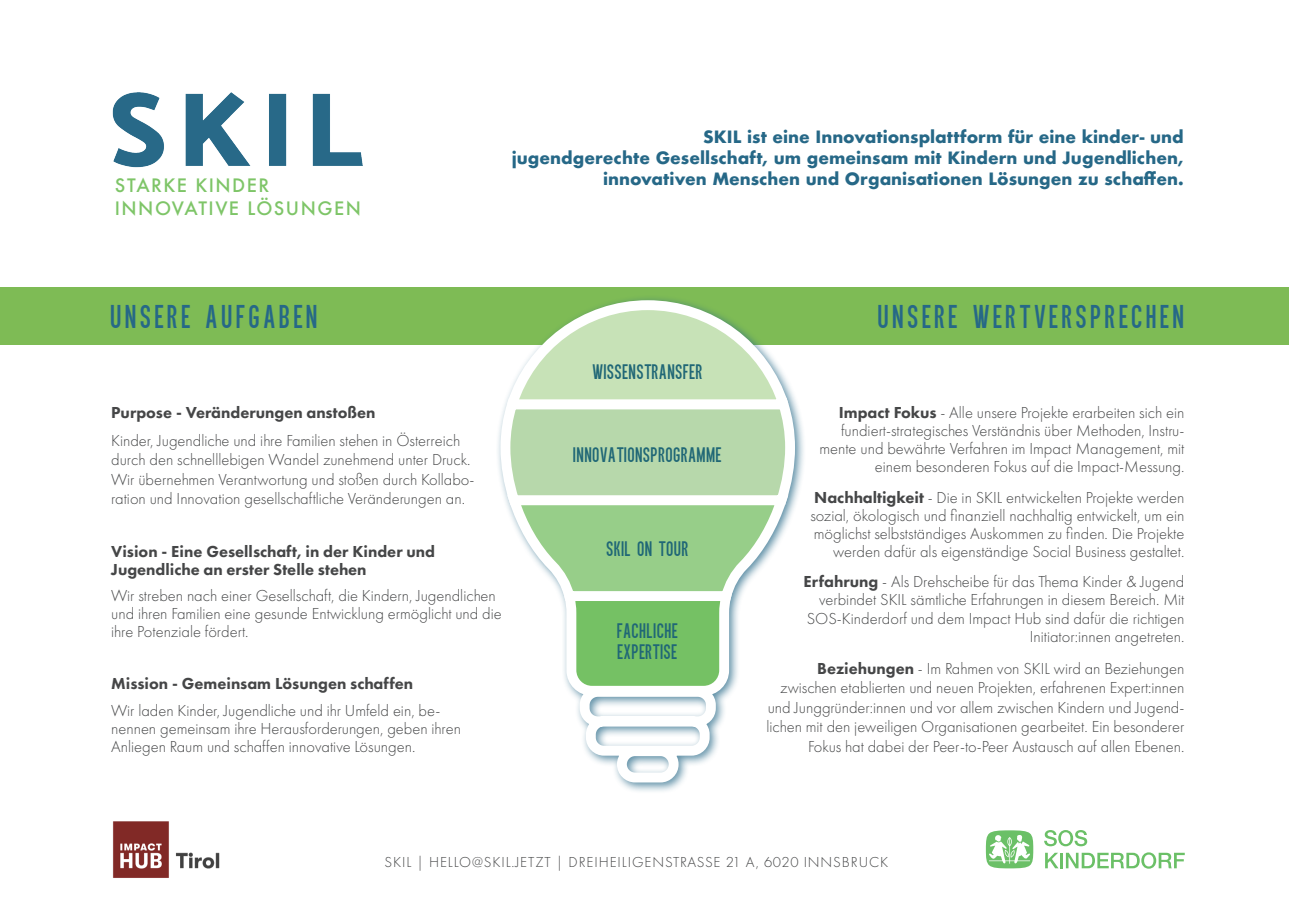
<style>
.page{position:relative;width:1289px;height:919px;background:#fff}
.page>*{position:absolute;margin:0;border:0;box-sizing:border-box;transform-origin:0 0}
.t1{font:36px "Equal Sans Demo";letter-spacing:.1em;color:#266887}
.t2{font:23.1px/20.9px "Equal Sans Demo";letter-spacing:.025em;color:#206776}
.t3{font:500 18px/23.5px "Futura";letter-spacing:.08em;color:#7ec568}
.t4{font:300 16.5px/18px "Futura PT";color:#454647;text-align:right}
.t5{font:700 16.5px/21px "Futura";color:#266887;text-align:right}
.t6{font:800 16.5px/18px "Futura PT";color:#454647}
.t7{font:300 15px "Futura PT";letter-spacing:.06em;color:#454647}
.s1{font-weight:800}
</style>
<div class="page">
<div style="left:0;top:287px;width:1288px;height:57px;background:#7ebb55"></div>
<svg style="left:985px;top:830px;width:48px;height:38px"></svg>
<svg style="left:1045px;top:852px;width:139px;height:16px"></svg>
<svg style="left:1044px;top:830px;width:43px;height:16px"></svg>
<img style="left:113px;top:821px;width:107px;height:57px">
<img style="left:112px;top:92px;width:251px;height:76px">
<div style="left:495px;top:295px;width:311px;height:498px;background:#266887;opacity:.75"></div>
<svg style="left:495px;top:305px;width:305px;height:395px"></svg>
<svg style="left:502px;top:295px;width:293px;height:492px"></svg>
<p class="t3" style="left:115px;top:173px;width:247px">STARKE KINDER<br>INNOVATIVE LÖSUNGEN</p>
<p class="t5" style="left:512px;top:126px;width:673px">SKIL ist eine Innovationsplattform für eine kinder- und<br>jugendgerechte Gesellschaft, um gemeinsam mit Kindern und Jugendlichen, innovativen Menschen und Organisationen Lösungen zu schaffen.</p>
<h1 class="t1" style="left:111px;top:298px;width:209px">UNSERE AUFGABEN</h1>
<h1 class="t1" style="left:878px;top:298px;width:308px">UNSERE WERTVERSPRECHEN</h1>
<p class="t6" style="left:111px;top:403px;width:266px">Purpose - Veränderungen anstoßen</p>
<p class="t4" style="left:111px;top:430px;width:365px;line-height:19.5px;text-align:left">Kinder, Jugendliche und ihre Familien stehen in Österreich durch den schnelllebigen Wandel zunehmend unter Druck.<br>Wir übernehmen Verantwortung und stoßen durch Kollabo&shy;ration und Innovation gesellschaftliche Veränderungen an.</p>
<p class="t6" style="left:111px;top:541px;width:325px">Vision - Eine Gesellschaft, in der Kinder und<br>Jugendliche an erster Stelle stehen</p>
<p class="t4" style="left:111px;top:586px;width:392px;text-align:left">Wir streben nach einer Gesellschaft, die Kindern, Jugendlichen und ihren Familien eine gesunde Entwicklung ermöglicht und die ihre Potenziale fördert.</p>
<p class="t6" style="left:111px;top:674px;width:303px">Mission - Gemeinsam Lösungen schaffen</p>
<p class="t4" style="left:111px;top:701px;width:351px;text-align:left">Wir laden Kinder, Jugendliche und ihr Umfeld ein, be&shy;nennen gemeinsam ihre Herausforderungen, geben ihren<br>Anliegen Raum und schaffen innovative Lösungen.</p>
<h2 class="t2" style="left:593px;top:362px;width:111px">WISSENSTRANSFER</h2>
<h2 class="t2" style="left:573px;top:444px;width:150px">INNOVATIONSPROGRAMME</h2>
<h2 class="t2" style="left:606px;top:539px;width:83px">SKIL ON TOUR</h2>
<h2 class="t2" style="left:617px;top:620px;width:62px">FACHLICHE<br>EXPERTISE</h2>
<p class="t4" style="left:819px;top:403px;width:366px"><span class="s1">Impact Fokus</span> - Alle unsere Projekte erarbeiten sich ein fundiert-strategisches Verständnis über Methoden, Instru&shy;mente und bewährte Verfahren im Impact Management, mit einem besonderen Fokus auf die Impact-Messung.</p>
<p class="t4" style="left:810px;top:488px;width:375px"><span class="s1">Nachhaltigkeit</span> - Die in SKIL entwickelten Projekte werden sozial, ökologisch und finanziell nachhaltig entwickelt, um ein möglichst selbstständiges Auskommen zu finden. Die Projekte werden dafür als eigenständige Social Business gestaltet.</p>
<p class="t4" style="left:803px;top:573px;width:382px"><span class="s1">Erfahrung</span> - Als Drehscheibe für das Thema Kinder &amp; Jugend verbindet SKIL sämtliche Erfahrungen in diesem Bereich. Mit SOS-Kinderdorf und dem Impact Hub sind dafür die richtigen Initiator:innen angetreten.</p>
<p class="t4" style="left:766px;top:658px;width:419px;line-height:19.5px"><span class="s1">Beziehungen</span> - Im Rahmen von SKIL wird an Beziehungen zwischen etablierten und neuen Projekten, erfahrenen Expert:innen und Junggründer:innen und vor allem zwischen Kindern und Jugend&shy;lichen mit den jeweiligen Organisationen gearbeitet. Ein besonderer Fokus hat dabei der Peer-to-Peer Austausch auf allen Ebenen.</p>
<p class="t7" style="left:384px;top:853px;width:505px">SKIL | HELLO@SKIL.JETZT | DREIHEILIGENSTRASSE 21 A, 6020 INNSBRUCK</p>
</div>
